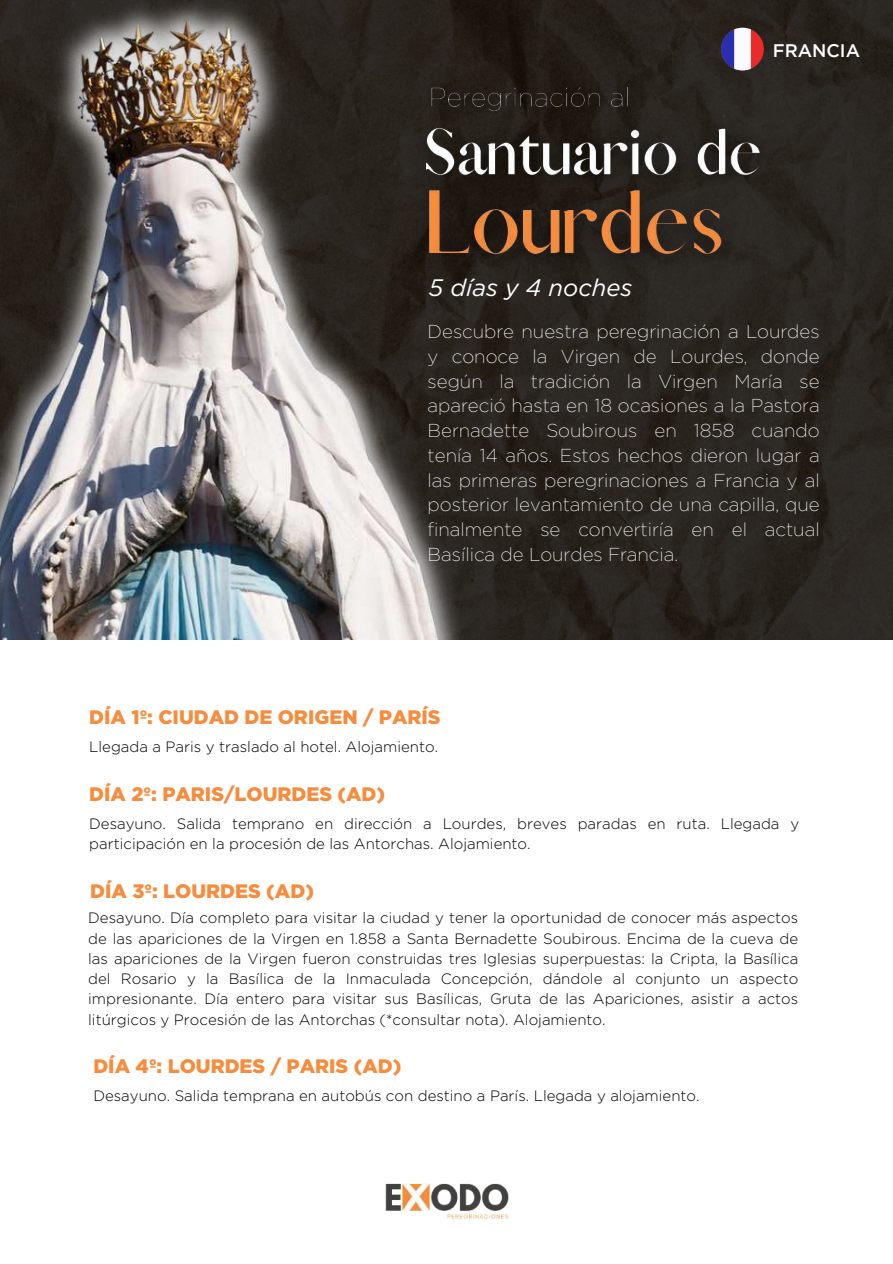
<style>
.page{position:relative;width:893px;height:1264px;background:#fff}
.page>*{position:absolute;margin:0;border:0;box-sizing:border-box;transform-origin:0 0}
.t1{font:italic 23.85px "Gotham";color:#fff}
.t2{font:900 19.5px "Gotham";color:#f68c3d}
.t3{font:200 18.75px/24.8px "Gotham";color:#fff;text-align:justify}
.t4{font:500 18.15px "Gotham";color:#fff}
.t5{font:300 15px/20.2px "Gotham";color:#000}
</style>
<div class="page">
<img style="left:493px;top:1px;width:399px;height:638px">
<div style="left:721px;top:28px;width:42px;height:42px;background:#e92b2b;border-radius:50%"></div>
<svg style="left:721px;top:28px;width:29px;height:42px"></svg>
<img style="left:0;top:0;width:493px;height:639px">
<img style="left:400px;top:105px;width:385px;height:98px">
<img style="left:395px;top:159px;width:361px;height:132px">
<img style="left:419px;top:76px;width:220px;height:48px">
<img style="left:385px;top:1183px;width:124px;height:36px">
<h1 class="t1" style="left:429px;top:274px;width:205px">5 días y 4 noches</h1>
<p class="t4" style="left:772px;top:44px;width:89px">FRANCIA</p>
<p class="t3" style="left:427px;top:319px;width:393px">Descubre nuestra peregrinación a Lourdes y conoce la Virgen de Lourdes, donde según la tradición la Virgen María se apareció hasta en 18 ocasiones a la Pastora Bernadette Soubirous en 1858 cuando tenía 14 años. Estos hechos dieron lugar a las primeras peregrinaciones a Francia y al posterior levantamiento de una capilla, que finalmente se convertiría en el actual Basílica de Lourdes Francia.</p>
<h2 class="t2" style="left:89px;top:706px;width:353px">DÍA 1º: CIUDAD DE ORIGEN / PARÍS</h2>
<p class="t5" style="left:89px;top:736px;width:350px">Llegada a Paris y traslado al hotel. Alojamiento.</p>
<h2 class="t2" style="left:89px;top:783px;width:297px">DÍA 2º: PARIS/LOURDES (AD)</h2>
<p class="t5" style="left:89px;top:813px;width:711px">Desayuno. Salida temprano en dirección a Lourdes, breves paradas en ruta. Llegada y participación en la procesión de las Antorchas. Alojamiento.</p>
<h2 class="t2" style="left:90px;top:880px;width:225px">DÍA 3º: LOURDES (AD)</h2>
<p class="t5" style="left:88px;top:907px;width:711px;text-align:justify">Desayuno. Día completo para visitar la ciudad y tener la oportunidad de conocer más aspectos de las apariciones de la Virgen en 1.858 a Santa Bernadette Soubirous. Encima de la cueva de las apariciones de la Virgen fueron construidas tres Iglesias superpuestas: la Cripta, la Basílica del Rosario y la Basílica de la Inmaculada Concepción, dándole al conjunto un aspecto impresionante. Día entero para visitar sus Basílicas, Gruta de las Apariciones, asistir a actos litúrgicos y Procesión de las Antorchas (*consultar nota). Alojamiento.</p>
<h2 class="t2" style="left:93px;top:1054px;width:309px">DÍA 4º: LOURDES / PARIS (AD)</h2>
<p class="t5" style="left:93px;top:1085px;width:607px">Desayuno. Salida temprana en autobús con destino a París. Llegada y alojamiento.</p>
</div>
